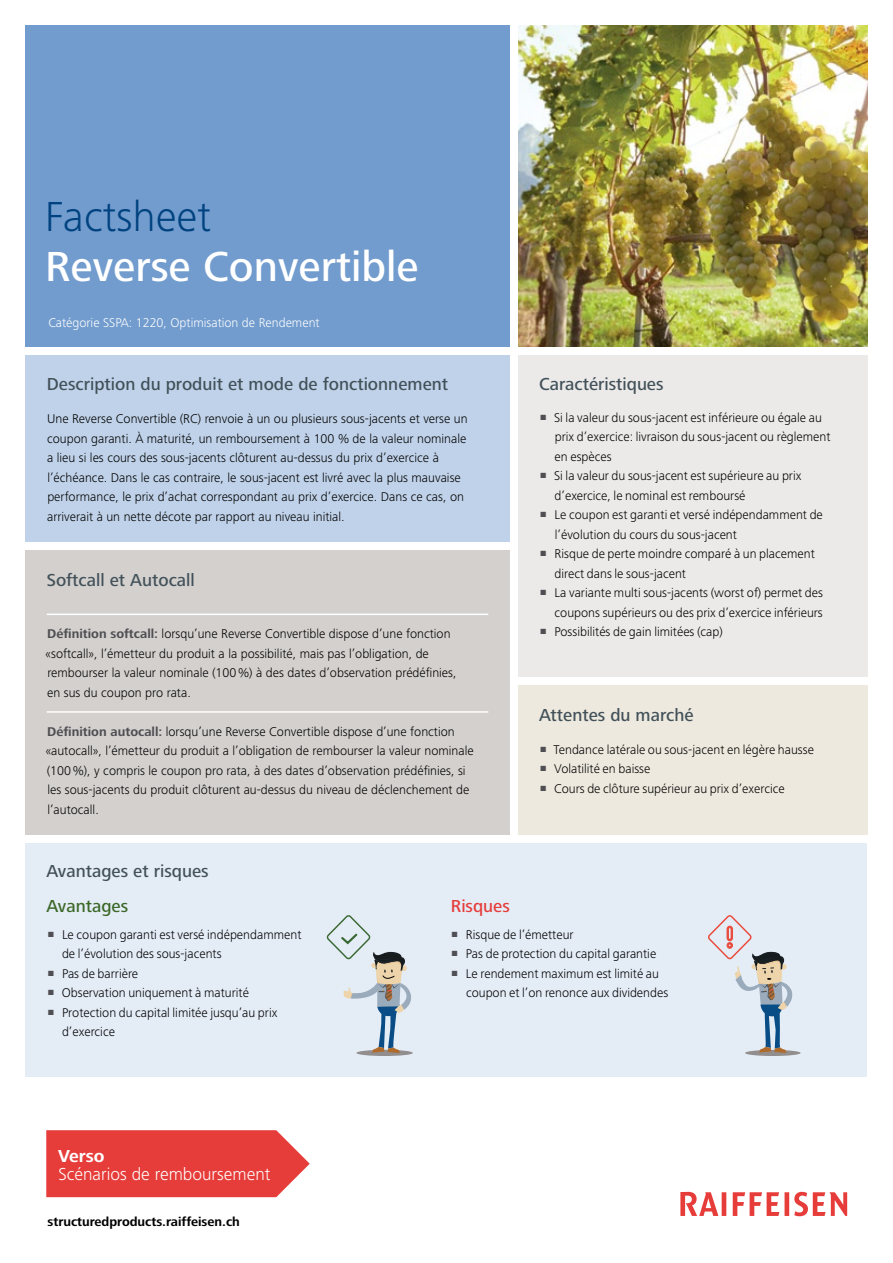
<style>
.page{position:relative;width:893px;height:1263px;background:#fff}
.page>*{position:absolute;margin:0;border:0;box-sizing:border-box;transform-origin:0 0}
.t1{font:500 43.5px "Frutiger Next LT";color:#fff}
.t2{font:300 43.5px "Frutiger Next LT";color:#004380}
.t3{font:500 18px "Frutiger Next LT";color:#425159}
.t4{font:300 18px "Frutiger Next LT";color:#fff}
.t5{font:500 18px "Frutiger Next LT";color:#3b6827}
.t6{font:500 18px "Frutiger Next LT";color:#e63d3a}
.t7{font:700 18px "Frutiger Next LT";color:#fff}
.t8{font:300 13.2px/19.5px "Frutiger Next LT";color:#000}
.t9{font:300 13.2px "Frutiger Next LT";color:#fff}
.t10{font:700 13.2px "Frutiger Next LT";color:#000}
.s1{font-weight:700;color:#4f4e52}
</style>
<div class="page">
<svg style="left:680px;top:1192px;width:167px;height:24px"></svg>
<div style="left:26px;top:26px;width:484px;height:321px;background:#729cce"></div>
<div style="left:26px;top:843px;width:841px;height:48px;background:#e4ecf6"></div>
<div style="left:26px;top:876px;width:841px;height:201px;background:#e4ecf6"></div>
<div style="left:26px;top:355px;width:484px;height:187px;background:#c0d2e9"></div>
<div style="left:518px;top:355px;width:349px;height:322px;background:#ebeae9"></div>
<div style="left:518px;top:685px;width:349px;height:150px;background:#ede9de"></div>
<div style="left:26px;top:550px;width:484px;height:285px;background:#d3d0ce"></div>
<hr style="left:47px;top:711px;width:441px;height:2px;background:#fff">
<hr style="left:47px;top:614px;width:441px;height:1px;background:#fff">
<svg style="left:46px;top:1130px;width:264px;height:67px;background:#e74946"></svg>
<img style="left:518px;top:26px;width:349px;height:321px">
<div style="left:745px;top:1050px;width:56px;height:6px;background:#928e8d;border-radius:50%"></div>
<svg style="left:708px;top:915px;width:85px;height:138px"></svg>
<div style="left:356px;top:1050px;width:57px;height:6px;background:#928e8d;border-radius:50%"></div>
<svg style="left:327px;top:915px;width:86px;height:138px"></svg>
<h1 class="t2" style="left:45px;top:193px;width:168px">Factsheet</h1>
<h1 class="t1" style="left:45px;top:242px;width:375px">Reverse Convertible</h1>
<p class="t9" style="left:48px;top:316px;width:273px">Catégorie SSPA: 1220, Optimisation de Rendement</p>
<h2 class="t3" style="left:47px;top:374px;width:403px">Description du produit et mode de fonctionnement</h2>
<p class="t8" style="left:47px;top:409px;width:422px">Une Reverse Convertible (RC) renvoie à un ou plusieurs sous-jacents et verse un coupon garanti. À maturité, un remboursement à 100 % de la valeur nominale a lieu si les cours des sous-jacents clôturent au-dessus du prix d’exercice à l’échéance. Dans le cas contraire, le sous-jacent est livré avec la plus mauvaise performance, le prix d’achat correspondant au prix d’exercice. Dans ce cas, on arriverait à un nette décote par rapport au niveau initial.</p>
<h2 class="t3" style="left:47px;top:570px;width:150px">Softcall et Autocall</h2>
<p class="t8" style="left:46px;top:624px;width:412px"><span class="s1">Définition softcall:</span> lorsqu’une Reverse Convertible dispose d’une fonction «softcall», l’émetteur du produit a la possibilité, mais pas l’obligation, de rembourser la valeur nominale (100%) à des dates d’observation prédéfinies, en sus du coupon pro rata.</p>
<p class="t8" style="left:46px;top:722px;width:430px"><span class="s1">Définition autocall:</span> lorsqu’une Reverse Convertible dispose d’une fonction «autocall», l’émetteur du produit a l’obligation de rembourser la valeur nominale (100%), y compris le coupon pro rata, à des dates d’observation prédéfinies, si les sous-jacents du produit clôturent au-dessus du niveau de déclenchement de l’autocall.</p>
<h2 class="t3" style="left:47px;top:861px;width:164px">Avantages et risques</h2>
<h2 class="t3" style="left:539px;top:374px;width:126px">Caractéristiques</h2>
<p class="t8" style="left:555px;top:407px;width:277px;text-indent:-14px"><sup>■</sup> Si la valeur du sous-jacent est inférieure ou égale au prix d’exercice: livraison du sous-jacent ou règlement en espèces</p>
<p class="t8" style="left:555px;top:466px;width:248px;text-indent:-14px"><sup>■</sup> Si la valeur du sous-jacent est supérieure au prix d’exercice, le nominal est remboursé</p>
<p class="t8" style="left:555px;top:505px;width:270px;text-indent:-14px"><sup>■</sup> Le coupon est garanti et versé indépendamment de l’évolution du cours du sous-jacent</p>
<p class="t8" style="left:555px;top:544px;width:262px;text-indent:-14px"><sup>■</sup> Risque de perte moindre comparé à un placement direct dans le sous-jacent</p>
<p class="t8" style="left:541px;top:583px;width:284px;text-align:right"><sup>■</sup> La variante multi sous-jacents (worst of) permet des coupons supérieurs ou des prix d’exercice inférieurs</p>
<p class="t8" style="left:541px;top:622px;width:184px"><sup>■</sup> Possibilités de gain limitées (cap)</p>
<h2 class="t3" style="left:539px;top:705px;width:156px">Attentes du marché</h2>
<p class="t8" style="left:541px;top:739px;width:275px"><sup>■</sup> Tendance latérale ou sous-jacent en légère hausse</p>
<p class="t8" style="left:541px;top:759px;width:111px"><sup>■</sup> Volatilité en baisse</p>
<p class="t8" style="left:541px;top:778px;width:246px"><sup>■</sup> Cours de clôture supérieur au prix d’exercice</p>
<h2 class="t5" style="left:47px;top:896px;width:83px">Avantages</h2>
<p class="t8" style="left:62px;top:925px;width:241px;text-indent:-14px"><sup>■</sup> Le coupon garanti est versé indépendamment de l’évolution des sous-jacents</p>
<p class="t8" style="left:48px;top:964px;width:92px"><sup>■</sup> Pas de barrière</p>
<p class="t8" style="left:48px;top:983px;width:202px"><sup>■</sup> Observation uniquement à maturité</p>
<p class="t8" style="left:62px;top:1003px;width:217px;text-indent:-14px"><sup>■</sup> Protection du capital limitée jusqu’au prix d’exercice</p>
<h2 class="t7" style="left:58px;top:1145px;width:48px">Verso</h2>
<h2 class="t4" style="left:58px;top:1164px;width:214px">Scénarios de remboursement</h2>
<p class="t10" style="left:48px;top:1214px;width:194px">structuredproducts.raiffeisen.ch</p>
<h2 class="t6" style="left:451px;top:896px;width:60px">Risques</h2>
<p class="t8" style="left:452px;top:925px;width:123px"><sup>■</sup> Risque de l’émetteur</p>
<p class="t8" style="left:452px;top:944px;width:206px"><sup>■</sup> Pas de protection du capital garantie</p>
<p class="t8" style="left:466px;top:964px;width:204px;text-indent:-14px"><sup>■</sup> Le rendement maximum est limité au coupon et l’on renonce aux dividendes</p>
</div>
